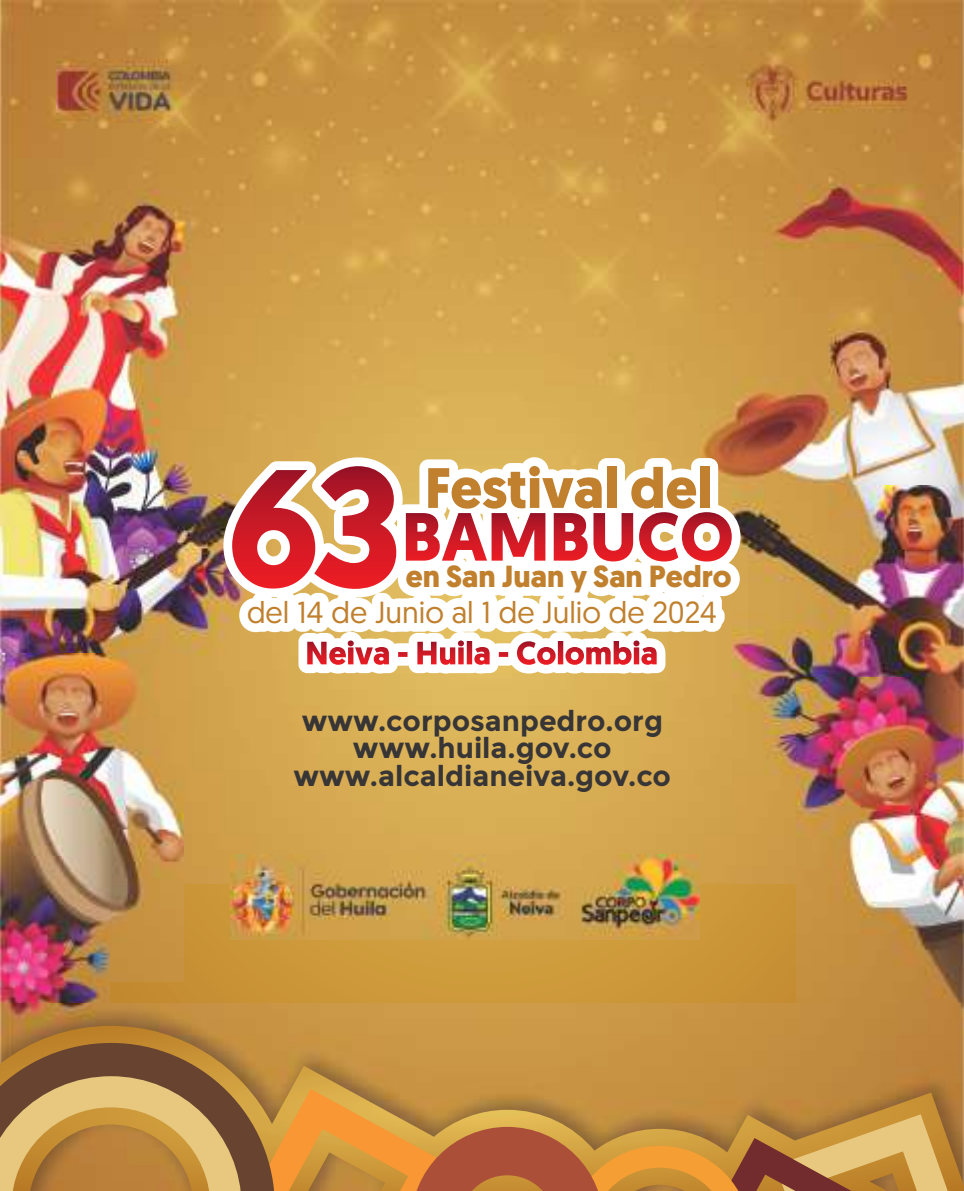
<style>
.page{position:relative;width:964px;height:1191px;background:#cb9739}
.page>*{position:absolute;margin:0;border:0;box-sizing:border-box;transform-origin:0 0}
.t1{font:700 56.8px "Geomanist";color:#c0802e}
.t2{font:30.4px "Geomanist";color:#c0802e}
.t3{font:700 30.4px "Geomanist";color:#c0802e}
.t4{font:700 28.4px/27.4px "Montserrat";color:#373535;text-align:center}
</style>
<div class="page">
<img style="left:0;top:0;width:964px;height:883px">
<img style="left:636px;top:153px;width:328px;height:564px">
<img style="left:0;top:159px;width:293px;height:298px">
<img style="left:732px;top:486px;width:232px;height:322px">
<img style="left:0;top:366px;width:286px;height:362px">
<img style="left:0;top:653px;width:183px;height:325px">
<img style="left:796px;top:677px;width:168px;height:326px">
<img style="left:0;top:856px;width:109px;height:147px">
<img style="left:0;top:1003px;width:964px;height:22px">
<svg style="left:0;top:1025px;width:964px;height:18px"></svg>
<svg style="left:0;top:1043px;width:964px;height:148px"></svg>
<img style="left:230px;top:854px;width:470px;height:85px">
<img style="left:57px;top:60px;width:124px;height:63px">
<img style="left:745px;top:49px;width:162px;height:87px">
<svg style="left:223px;top:457px;width:517px;height:216px;background:#f3e8d2"></svg>
<svg style="left:232px;top:463px;width:166px;height:126px;background:#dd7771"></svg>
<svg style="left:404px;top:511px;width:328px;height:52px;background:#e08287"></svg>
<svg style="left:306px;top:639px;width:352px;height:26px;background:#ea9fa2"></svg>
<h1 class="t1" style="left:425px;top:465px;width:289px">Festival del</h1>
<p class="t3" style="left:406px;top:564px;width:327px">en San Juan y San Pedro</p>
<p class="t2" style="left:247px;top:600px;width:471px">del 14 de Junio al 1 de Julio de 2024</p>
<p class="t4" style="left:293px;top:707px;width:379px">www.corposanpedro.org www.huila.gov.co www.alcaldianeiva.gov.co</p>
</div>
